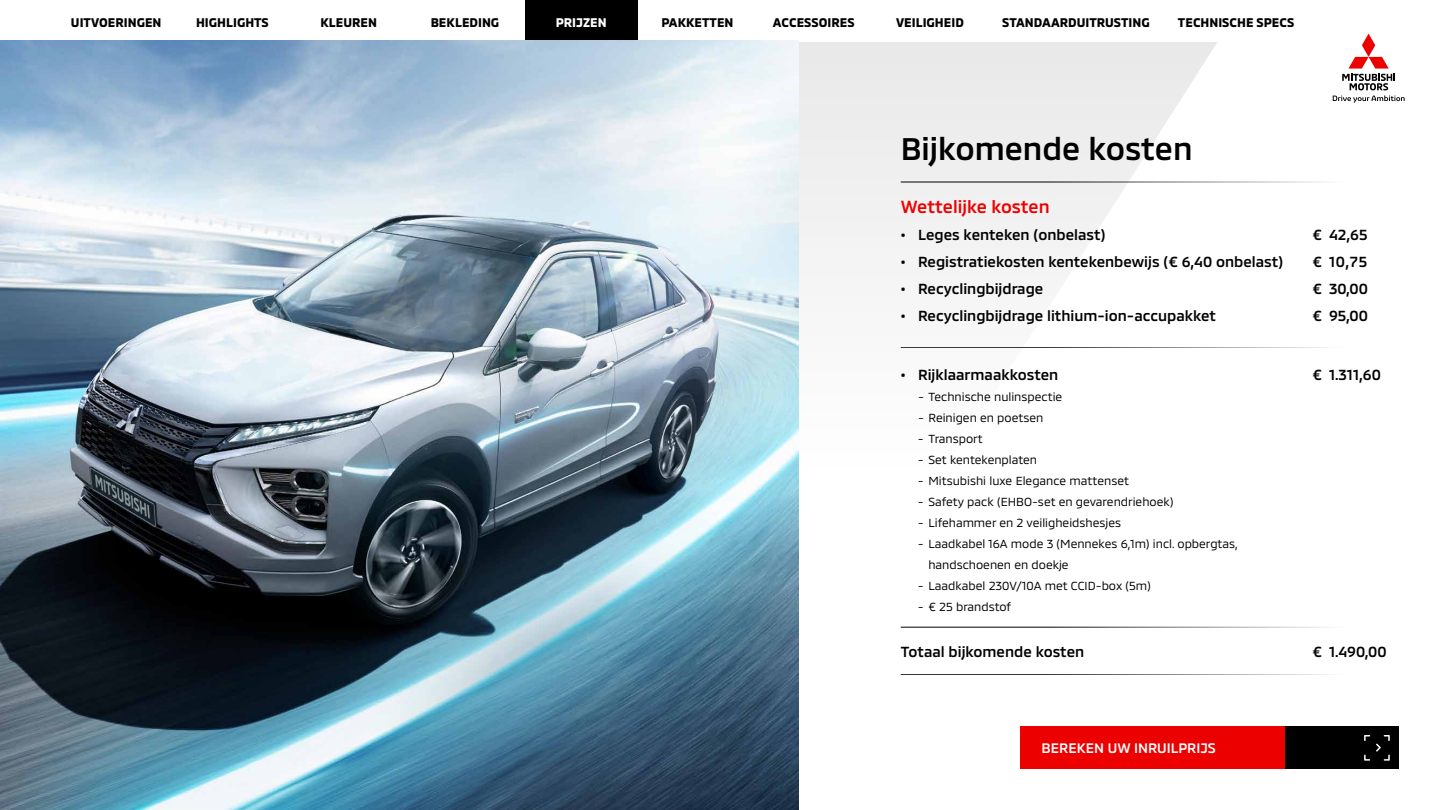
<style>
.page{position:relative;width:1440px;height:810px;background:#fff}
.page>*{position:absolute;margin:0;border:0;box-sizing:border-box;transform-origin:0 0}
.t1{font:500 32.17px "MMC";color:#000}
.t2{font:500 18px "MMC";color:#ed0000}
.t3{font:500 15px "MMC";color:#000}
.t4{font:500 14.17px "MMC";color:#fff}
.t5{font:700 12.75px "MMCOFFICE";color:#000}
.t6{font:700 12.75px "MMCOFFICE";color:#fff}
.t7{font:12px/21px "MMC";color:#000}
</style>
<div class="page">
<svg style="left:798px;top:41px;width:446px;height:534px"></svg>
<div style="left:1020px;top:727px;width:309px;height:42px;background:#ed0000"></div>
<div style="left:1285px;top:727px;width:114px;height:42px;background:#000"></div>
<svg style="left:1364px;top:735px;width:6px;height:6px"></svg>
<svg style="left:1364px;top:755px;width:6px;height:6px"></svg>
<svg style="left:1376px;top:735px;width:14px;height:26px"></svg>
<svg style="left:1333px;top:34px;width:72px;height:69px"></svg>
<div style="left:525px;top:0;width:113px;height:40px;background:#000"></div>
<img style="left:0;top:40px;width:798px;height:770px">
<hr style="left:901px;top:348px;width:454px;height:1px;background:#000">
<hr style="left:901px;top:182px;width:454px;height:1px;background:#000">
<hr style="left:901px;top:627px;width:454px;height:1px;background:#000">
<hr style="left:901px;top:674px;width:454px;height:1px;background:#000">
<p class="t5" style="left:71px;top:12px;width:92px">UITVOERINGEN</p>
<p class="t5" style="left:196px;top:12px;width:74px">HIGHLIGHTS</p>
<p class="t5" style="left:320px;top:12px;width:58px">KLEUREN</p>
<p class="t5" style="left:431px;top:12px;width:70px">BEKLEDING</p>
<p class="t6" style="left:556px;top:12px;width:52px">PRIJZEN</p>
<p class="t5" style="left:661px;top:12px;width:74px">PAKKETTEN</p>
<p class="t5" style="left:773px;top:12px;width:83px">ACCESSOIRES</p>
<p class="t5" style="left:896px;top:12px;width:69px">VEILIGHEID</p>
<p class="t5" style="left:1002px;top:12px;width:149px">STANDAARDUITRUSTING</p>
<p class="t5" style="left:1178px;top:12px;width:118px">TECHNISCHE SPECS</p>
<h1 class="t1" style="left:901px;top:123px;width:293px">Bijkomende kosten</h1>
<h2 class="t2" style="left:901px;top:192px;width:150px">Wettelijke kosten</h2>
<p class="t3" style="left:901px;top:223px;width:206px">• Leges kenteken (onbelast)</p>
<p class="t3" style="left:1313px;top:223px;width:57px">€ 42,65</p>
<p class="t3" style="left:901px;top:250px;width:384px">• Registratiekosten kentekenbewijs (€ 6,40 onbelast)</p>
<p class="t3" style="left:1313px;top:250px;width:56px">€ 10,75</p>
<p class="t3" style="left:901px;top:277px;width:144px">• Recyclingbijdrage</p>
<p class="t3" style="left:1313px;top:277px;width:57px">€ 30,00</p>
<p class="t3" style="left:901px;top:304px;width:317px">• Recyclingbijdrage lithium-ion-accupakket</p>
<p class="t3" style="left:1313px;top:304px;width:57px">€ 95,00</p>
<p class="t3" style="left:901px;top:362px;width:159px">• Rijklaarmaakkosten</p>
<p class="t3" style="left:1313px;top:362px;width:70px">€ 1.311,60</p>
<p class="t7" style="left:918px;top:384px;width:146px">- Technische nulinspectie</p>
<p class="t7" style="left:918px;top:405px;width:127px">- Reinigen en poetsen</p>
<p class="t7" style="left:918px;top:426px;width:66px">- Transport</p>
<p class="t7" style="left:918px;top:447px;width:121px">- Set kentekenplaten</p>
<p class="t7" style="left:918px;top:468px;width:213px">- Mitsubishi luxe Elegance mattenset</p>
<p class="t7" style="left:918px;top:489px;width:257px">- Safety pack (EHBO-set en gevarendriehoek)</p>
<p class="t7" style="left:918px;top:510px;width:205px">- Lifehammer en 2 veiligheidshesjes</p>
<p class="t7" style="left:928px;top:531px;width:311px;text-indent:-10px">- Laadkabel 16A mode 3 (Mennekes 6,1m) incl. opbergtas, handschoenen en doekje</p>
<p class="t7" style="left:918px;top:573px;width:235px">- Laadkabel 230V/10A met CCID-box (5m)</p>
<p class="t7" style="left:918px;top:594px;width:95px">- € 25 brandstof</p>
<p class="t3" style="left:901px;top:640px;width:185px">Totaal bijkomende kosten</p>
<p class="t3" style="left:1313px;top:640px;width:76px">€ 1.490,00</p>
<p class="t4" style="left:1042px;top:737px;width:176px">BEREKEN UW INRUILPRIJS</p>
</div>
